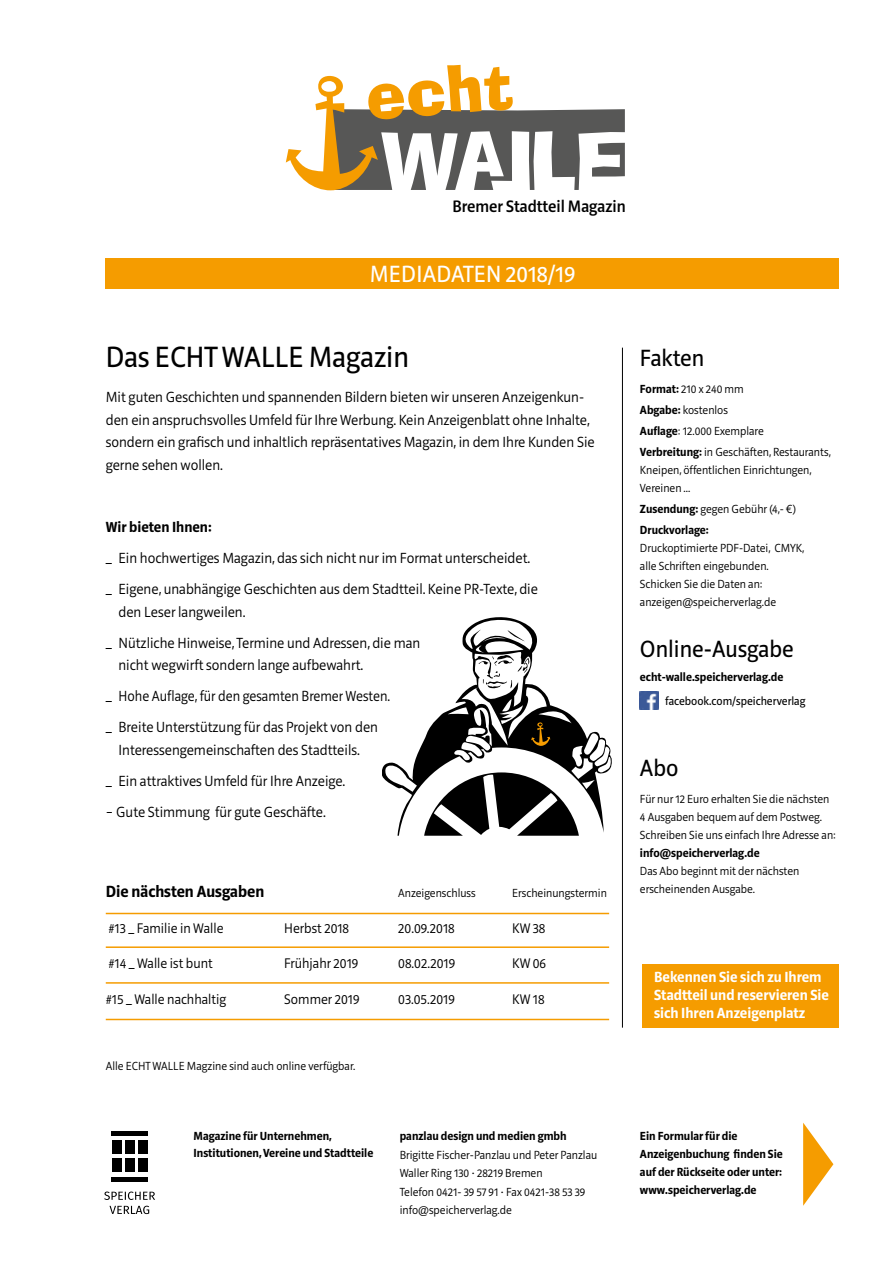
<style>
.page{position:relative;width:893px;height:1263px;background:#fff}
.page>*{position:absolute;margin:0;border:0;box-sizing:border-box;transform-origin:0 0}
.t1{font:30px "Riga";color:#000}
.t2{font:24px "Riga";color:#000}
.t3{font:24px "Riga";letter-spacing:.01em;color:#fff}
.t4{font:500 16.95px "Riga";color:#000}
.t5{font:700 16.5px "Riga";color:#000}
.t6{font:300 15px/31px "Riga";color:#000}
.t7{font:700 15px/18px "Riga";color:#fff}
.t8{font:700 15px "Riga";color:#000}
.t9{font:300 14.25px "Riga";color:#000}
.t10{font:300 12px/18px "Riga";color:#000}
.t11{font:700 12px/18px "Riga";color:#000}
.t12{font:12px "Riga";color:#000}
.s1{font-weight:700}
.s2{font-weight:300}
</style>
<div class="page">
<div style="left:106px;top:258px;width:733px;height:31px;background:#f59c00"></div>
<img style="left:640px;top:691px;width:19px;height:19px">
<hr style="left:622px;top:348px;width:1px;height:680px;background:#000">
<svg style="left:286px;top:65px;width:339px;height:125px"></svg>
<svg style="left:382px;top:617px;width:230px;height:218px"></svg>
<svg style="left:474px;top:655px;width:56px;height:33px"></svg>
<svg style="left:531px;top:722px;width:19px;height:24px"></svg>
<div style="left:642px;top:964px;width:197px;height:64px;background:#f59c00"></div>
<hr style="left:106px;top:913px;width:503px;height:1px;background:#f59c00">
<hr style="left:106px;top:946px;width:503px;height:2px;background:#f59c00">
<hr style="left:106px;top:982px;width:503px;height:2px;background:#f59c00">
<hr style="left:106px;top:1019px;width:503px;height:1px;background:#f59c00">
<div style="left:112px;top:1140px;width:9px;height:14px;background:#000"></div>
<div style="left:112px;top:1158px;width:9px;height:14px;background:#000"></div>
<div style="left:125px;top:1140px;width:9px;height:14px;background:#000"></div>
<div style="left:125px;top:1158px;width:9px;height:14px;background:#000"></div>
<div style="left:138px;top:1140px;width:9px;height:14px;background:#000"></div>
<div style="left:138px;top:1158px;width:9px;height:14px;background:#000"></div>
<hr style="left:112px;top:1177px;width:36px;height:4px;background:#000">
<div style="left:112px;top:1131px;width:36px;height:5px;background:#000"></div>
<svg style="left:109px;top:1206px;width:40px;height:8px"></svg>
<svg style="left:104px;top:1191px;width:51px;height:9px"></svg>
<svg style="left:803px;top:1123px;width:30px;height:83px"></svg>
<p class="t4" style="left:452px;top:197px;width:175px">Bremer Stadtteil Magazin</p>
<h2 class="t3" style="left:370px;top:261px;width:207px">MEDIADATEN 2018/19</h2>
<h1 class="t1" style="left:106px;top:341px;width:305px">Das ECHT WALLE Magazin</h1>
<p class="t6" style="left:106px;top:387px;width:490px;line-height:22.5px">Mit guten Geschichten und spannenden Bildern bieten wir unseren Anzeigenkun&shy;den ein anspruchsvolles Umfeld für Ihre Werbung. Kein Anzeigenblatt ohne Inhalte, sondern ein grafisch und inhaltlich repräsentatives Magazin, in dem Ihre Kunden Sie gerne sehen wollen.</p>
<p class="t8" style="left:106px;top:519px;width:108px">Wir bieten Ihnen:</p>
<p class="t6" style="left:106px;top:543px;width:434px">_ Ein hochwertiges Magazin, das sich nicht nur im Format unterscheidet. _ Eigene, unabhängige Geschichten aus dem Stadtteil. Keine PR-Texte, die</p>
<p class="t6" style="left:106px;top:596px;width:316px;text-indent:13px">den Leser langweilen.<br>_ Nützliche Hinweise, Termine und Adressen, die man</p>
<p class="t6" style="left:106px;top:650px;width:286px;text-indent:13px">nicht wegwirft sondern lange aufbewahrt.<br>_ Hohe Auflage, für den gesamten Bremer Westen. _ Breite Unterstützung für das Projekt von den</p>
<p class="t6" style="left:106px;top:734px;width:256px;text-indent:13px">Interessengemeinschaften des Stadtteils. _ Ein attraktives Umfeld für Ihre Anzeige.</p>
<p class="t6" style="left:106px;top:796px;width:222px">– Gute Stimmung für gute Geschäfte.</p>
<p class="t5" style="left:106px;top:882px;width:160px">Die nächsten Ausgaben</p>
<p class="t10" style="left:398px;top:884px;width:79px">Anzeigenschluss</p>
<p class="t10" style="left:512px;top:884px;width:96px">Erscheinungstermin</p>
<p class="t9" style="left:108px;top:920px;width:117px">#13 _ Familie in Walle</p>
<p class="t9" style="left:284px;top:920px;width:66px">Herbst 2018</p>
<p class="t9" style="left:398px;top:920px;width:58px">20.09.2018</p>
<p class="t9" style="left:512px;top:920px;width:35px">KW 38</p>
<p class="t9" style="left:108px;top:956px;width:106px">#14 _ Walle ist bunt</p>
<p class="t9" style="left:284px;top:956px;width:76px">Frühjahr 2019</p>
<p class="t9" style="left:398px;top:956px;width:58px">08.02.2019</p>
<p class="t9" style="left:512px;top:956px;width:35px">KW 06</p>
<p class="t9" style="left:106px;top:991px;width:122px">#15 _ Walle nachhaltig</p>
<p class="t9" style="left:284px;top:991px;width:77px">Sommer 2019</p>
<p class="t9" style="left:398px;top:991px;width:58px">03.05.2019</p>
<p class="t9" style="left:512px;top:991px;width:34px">KW 18</p>
<p class="t10" style="left:106px;top:1057px;width:251px">Alle ECHT WALLE Magzine sind auch online verfügbar.</p>
<p class="t11" style="left:193px;top:1128px;width:181px;line-height:17.2px">Magazine für Unternehmen,<br>Institutionen, Vereine und Stadtteile</p>
<p class="t11" style="left:400px;top:1127px;width:168px">panzlau design und medien gmbh</p>
<p class="t10" style="left:400px;top:1146px;width:199px;line-height:18.5px">Brigitte Fischer-Panzlau und Peter Panzlau Waller Ring 130 · 28219 Bremen<br>Telefon 0421- 39 57 91 · Fax 0421-38 53 39 info@speicherverlag.de</p>
<h2 class="t2" style="left:640px;top:345px;width:66px">Fakten</h2>
<p class="t10" style="left:640px;top:379px;width:192px;line-height:21px"><span class="s1">Format:</span> 210 x 240 mm<br><span class="s1">Abgabe:</span> kostenlos<br><span class="s1">Auflage</span>: 12.000 Exemplare<br><span class="s1">Verbreitung:</span> in Geschäften, Restaurants,</p>
<p class="t10" style="left:640px;top:462px;width:173px">Kneipen, öffentlichen Einrichtungen,<br>Vereinen ...</p>
<p class="t11" style="left:640px;top:499px;width:158px;line-height:21px">Zusendung: <span class="s2">gegen Gebühr (4,- €)<br></span>Druckvorlage:</p>
<p class="t10" style="left:640px;top:540px;width:166px">Druckoptimierte PDF-Datei, CMYK, alle Schriften eingebunden.<br>Schicken Sie die Daten an: anzeigen@speicherverlag.de</p>
<h2 class="t2" style="left:640px;top:636px;width:155px">Online-Ausgabe</h2>
<p class="t11" style="left:640px;top:669px;width:145px">echt-walle.speicherverlag.de</p>
<p class="t12" style="left:665px;top:695px;width:142px">facebook.com/speicherverlag</p>
<h2 class="t2" style="left:640px;top:755px;width:40px">Abo</h2>
<p class="t10" style="left:640px;top:790px;width:198px">Für nur 12 Euro erhalten Sie die nächsten<br>4 Ausgaben bequem auf dem Postweg.<br>Schreiben Sie uns einfach Ihre Adresse an:</p>
<p class="t11" style="left:640px;top:844px;width:121px">info@speicherverlag.de</p>
<p class="t10" style="left:640px;top:862px;width:161px">Das Abo beginnt mit der nächsten erscheinenden Ausgabe.</p>
<p class="t7" style="left:654px;top:968px;width:176px">Bekennen Sie sich zu Ihrem<br>Stadtteil und reservieren Sie sich Ihren Anzeigenplatz</p>
<p class="t11" style="left:640px;top:1127px;width:144px">Ein Formular für die<br>Anzeigenbuchung finden Sie auf der Rückseite oder unter: www.speicherverlag.de</p>
</div>
